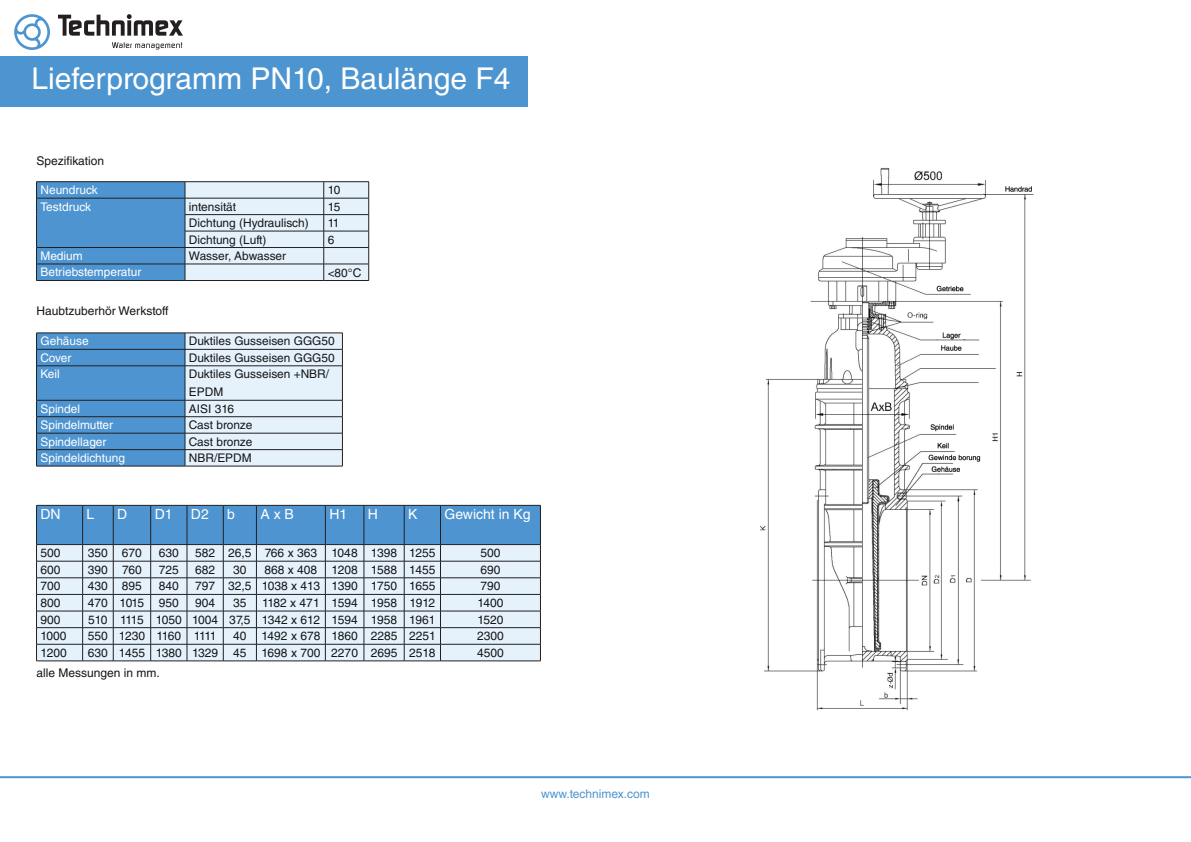
<style>
.page{position:relative;width:1191px;height:842px;background:#fff}
.page>*{position:absolute;margin:0;border:0;box-sizing:border-box;transform-origin:0 0}
.t1{font:30px "Helvetica LT Std";color:#fff}
.t2{font:14px "Helvetica LT Std";color:#fff}
.t3{font:12px "Helvetica LT Std";color:#171616}
.t4{font:12px "Helvetica LT Std";color:#4e94d0}
.t5{font:11.9px/18px "Helvetica LT Std";color:#171616}
.t6{font:11.9px "Helvetica LT Std";color:#fff}
.s1{font-size:12px}
</style>
<div class="page">
<hr style="left:0;top:776px;width:1191px;height:2px;background:#4d95d0">
<svg style="left:58px;top:14px;width:125px;height:22px"></svg>
<svg style="left:112px;top:42px;width:70px;height:7px"></svg>
<svg style="left:14px;top:14px;width:36px;height:36px"></svg>
<div style="left:0;top:57px;width:527px;height:50px;background:#4d95d0"></div>
<svg style="left:36px;top:505px;width:505px;height:156px;background:#b1cbe0"></svg>
<hr style="left:36px;top:661px;width:47px;height:1px;background:#231f20">
<hr style="left:83px;top:661px;width:30px;height:1px;background:#231f20">
<hr style="left:113px;top:661px;width:38px;height:1px;background:#231f20">
<hr style="left:151px;top:661px;width:36px;height:1px;background:#231f20">
<hr style="left:187px;top:661px;width:36px;height:1px;background:#231f20">
<hr style="left:223px;top:661px;width:33px;height:1px;background:#231f20">
<hr style="left:256px;top:661px;width:69px;height:1px;background:#231f20">
<hr style="left:325px;top:661px;width:39px;height:1px;background:#231f20">
<hr style="left:364px;top:661px;width:40px;height:1px;background:#231f20">
<hr style="left:404px;top:661px;width:36px;height:1px;background:#231f20">
<hr style="left:440px;top:661px;width:100px;height:1px;background:#231f20">
<img style="left:760px;top:167px;width:274px;height:544px">
<hr style="left:36px;top:280px;width:149px;height:1px;background:#231f20">
<hr style="left:324px;top:280px;width:45px;height:1px;background:#231f20">
<svg style="left:36px;top:182px;width:333px;height:98px;background:#99bedc"></svg>
<hr style="left:185px;top:280px;width:139px;height:1px;background:#231f20">
<hr style="left:36px;top:466px;width:149px;height:1px;background:#231f20">
<svg style="left:36px;top:333px;width:307px;height:133px;background:#94bada"></svg>
<hr style="left:185px;top:466px;width:157px;height:1px;background:#231f20">
<p class="t1" style="left:31px;top:61px;width:481px">Lieferprogramm PN10, Baulänge F4</p>
<p class="t3" style="left:36px;top:154px;width:69px">Spezifikation</p>
<p class="t6" style="left:40px;top:183px;width:59px">Neundruck</p>
<p class="t5" style="left:328px;top:181px;width:14px">10</p>
<p class="t6" style="left:40px;top:200px;width:52px">Testdruck</p>
<p class="t5" style="left:189px;top:197px;width:49px">intensität</p>
<p class="t5" style="left:328px;top:197px;width:14px">15</p>
<p class="t5" style="left:189px;top:214px;width:121px">Dichtung (Hydraulisch)</p>
<p class="t5" style="left:328px;top:214px;width:13px">11</p>
<p class="t5" style="left:189px;top:230px;width:79px">Dichtung (Luft)</p>
<p class="t5" style="left:328px;top:230px;width:8px">6</p>
<p class="t6" style="left:40px;top:249px;width:44px">Medium</p>
<p class="t5" style="left:189px;top:247px;width:99px">Wasser, Abwasser</p>
<p class="t6" style="left:40px;top:265px;width:102px">Betriebstemperatur</p>
<p class="t5" style="left:328px;top:263px;width:35px">&lt;80<span class="s1">°C</span></p>
<p class="t3" style="left:36px;top:304px;width:133px">Haubtzuberhör Werkstoff</p>
<p class="t6" style="left:40px;top:334px;width:50px">Gehäuse</p>
<p class="t5" style="left:189px;top:332px;width:147px">Duktiles Gusseisen GGG50</p>
<p class="t6" style="left:40px;top:351px;width:33px">Cover</p>
<p class="t5" style="left:189px;top:349px;width:147px">Duktiles Gusseisen GGG50</p>
<p class="t6" style="left:40px;top:367px;width:21px">Keil</p>
<p class="t5" style="left:189px;top:365px;width:142px">Duktiles Gusseisen +NBR/<br>EPDM</p>
<p class="t6" style="left:40px;top:402px;width:41px">Spindel</p>
<p class="t5" style="left:189px;top:400px;width:47px">AISI 316</p>
<p class="t6" style="left:40px;top:418px;width:74px">Spindelmutter</p>
<p class="t5" style="left:189px;top:416px;width:65px">Cast bronze</p>
<p class="t6" style="left:40px;top:435px;width:68px">Spindellager</p>
<p class="t5" style="left:189px;top:432px;width:65px">Cast bronze</p>
<p class="t6" style="left:40px;top:451px;width:86px">Spindeldichtung</p>
<p class="t5" style="left:189px;top:449px;width:64px">NBR/EPDM</p>
<p class="t2" style="left:41px;top:506px;width:22px">DN</p>
<p class="t2" style="left:87px;top:506px;width:9px">L</p>
<p class="t2" style="left:117px;top:506px;width:12px">D</p>
<p class="t2" style="left:155px;top:506px;width:19px">D1</p>
<p class="t2" style="left:191px;top:506px;width:19px">D2</p>
<p class="t2" style="left:227px;top:506px;width:9px">b</p>
<p class="t2" style="left:260px;top:506px;width:35px">A x B</p>
<p class="t2" style="left:329px;top:506px;width:19px">H1</p>
<p class="t2" style="left:368px;top:506px;width:12px">H</p>
<p class="t2" style="left:408px;top:506px;width:11px">K</p>
<p class="t2" style="left:444px;top:506px;width:88px">Gewicht in Kg</p>
<p class="t3" style="left:41px;top:546px;width:22px">500</p>
<p class="t3" style="left:88px;top:546px;width:22px">350</p>
<p class="t3" style="left:122px;top:546px;width:22px">670</p>
<p class="t3" style="left:159px;top:546px;width:22px">630</p>
<p class="t3" style="left:195px;top:546px;width:22px">582</p>
<p class="t3" style="left:228px;top:546px;width:25px">26,5</p>
<p class="t3" style="left:265px;top:546px;width:54px">766 x 363</p>
<p class="t3" style="left:332px;top:546px;width:28px">1048</p>
<p class="t3" style="left:371px;top:546px;width:28px">1398</p>
<p class="t3" style="left:409px;top:546px;width:28px">1255</p>
<p class="t3" style="left:480px;top:546px;width:22px">500</p>
<p class="t3" style="left:41px;top:563px;width:22px">600</p>
<p class="t3" style="left:88px;top:563px;width:22px">390</p>
<p class="t3" style="left:122px;top:563px;width:21px">760</p>
<p class="t3" style="left:159px;top:563px;width:22px">725</p>
<p class="t3" style="left:195px;top:563px;width:22px">682</p>
<p class="t3" style="left:233px;top:563px;width:15px">30</p>
<p class="t3" style="left:264px;top:563px;width:54px">868 x 408</p>
<p class="t3" style="left:331px;top:563px;width:28px">1208</p>
<p class="t3" style="left:371px;top:563px;width:28px">1588</p>
<p class="t3" style="left:409px;top:563px;width:28px">1455</p>
<p class="t3" style="left:480px;top:563px;width:22px">690</p>
<p class="t3" style="left:41px;top:579px;width:22px">700</p>
<p class="t3" style="left:88px;top:579px;width:22px">430</p>
<p class="t3" style="left:122px;top:579px;width:22px">895</p>
<p class="t3" style="left:159px;top:579px;width:22px">840</p>
<p class="t3" style="left:195px;top:579px;width:22px">797</p>
<p class="t3" style="left:228px;top:579px;width:25px">32,5</p>
<p class="t3" style="left:262px;top:579px;width:60px">1038 x 413</p>
<p class="t3" style="left:331px;top:579px;width:28px">1390</p>
<p class="t3" style="left:371px;top:579px;width:28px">1750</p>
<p class="t3" style="left:409px;top:579px;width:28px">1655</p>
<p class="t3" style="left:480px;top:579px;width:22px">790</p>
<p class="t3" style="left:41px;top:596px;width:22px">800</p>
<p class="t3" style="left:88px;top:596px;width:22px">470</p>
<p class="t3" style="left:120px;top:596px;width:26px">1015</p>
<p class="t3" style="left:159px;top:596px;width:22px">950</p>
<p class="t3" style="left:195px;top:596px;width:22px">904</p>
<p class="t3" style="left:233px;top:596px;width:15px">35</p>
<p class="t3" style="left:262px;top:596px;width:59px">1182 x 471</p>
<p class="t3" style="left:331px;top:596px;width:28px">1594</p>
<p class="t3" style="left:371px;top:596px;width:28px">1958</p>
<p class="t3" style="left:409px;top:596px;width:27px">1912</p>
<p class="t3" style="left:477px;top:596px;width:28px">1400</p>
<p class="t3" style="left:41px;top:612px;width:22px">900</p>
<p class="t3" style="left:88px;top:612px;width:21px">510</p>
<p class="t3" style="left:120px;top:612px;width:25px">1115</p>
<p class="t3" style="left:156px;top:612px;width:28px">1050</p>
<p class="t3" style="left:192px;top:612px;width:28px">1004</p>
<p class="t3" style="left:229px;top:612px;width:23px">37,5</p>
<p class="t3" style="left:262px;top:612px;width:60px">1342 x 612</p>
<p class="t3" style="left:331px;top:612px;width:28px">1594</p>
<p class="t3" style="left:371px;top:612px;width:28px">1958</p>
<p class="t3" style="left:409px;top:612px;width:28px">1961</p>
<p class="t3" style="left:477px;top:612px;width:28px">1520</p>
<p class="t3" style="left:41px;top:629px;width:28px">1000</p>
<p class="t3" style="left:88px;top:629px;width:22px">550</p>
<p class="t3" style="left:119px;top:629px;width:28px">1230</p>
<p class="t3" style="left:156px;top:629px;width:26px">1160</p>
<p class="t3" style="left:194px;top:629px;width:24px">1111</p>
<p class="t3" style="left:233px;top:629px;width:15px">40</p>
<p class="t3" style="left:261px;top:629px;width:60px">1492 x 678</p>
<p class="t3" style="left:331px;top:629px;width:28px">1860</p>
<p class="t3" style="left:371px;top:629px;width:28px">2285</p>
<p class="t3" style="left:409px;top:629px;width:28px">2251</p>
<p class="t3" style="left:477px;top:629px;width:28px">2300</p>
<p class="t3" style="left:41px;top:646px;width:28px">1200</p>
<p class="t3" style="left:88px;top:646px;width:22px">630</p>
<p class="t3" style="left:119px;top:646px;width:28px">1455</p>
<p class="t3" style="left:156px;top:646px;width:28px">1380</p>
<p class="t3" style="left:192px;top:646px;width:28px">1329</p>
<p class="t3" style="left:233px;top:646px;width:15px">45</p>
<p class="t3" style="left:261px;top:646px;width:60px">1698 x 700</p>
<p class="t3" style="left:331px;top:646px;width:28px">2270</p>
<p class="t3" style="left:371px;top:646px;width:28px">2695</p>
<p class="t3" style="left:409px;top:646px;width:28px">2518</p>
<p class="t3" style="left:477px;top:646px;width:28px">4500</p>
<p class="t3" style="left:36px;top:666px;width:125px">alle Messungen in mm.</p>
<p class="t4" style="left:541px;top:786px;width:110px">www.technimex.com</p>
</div>
